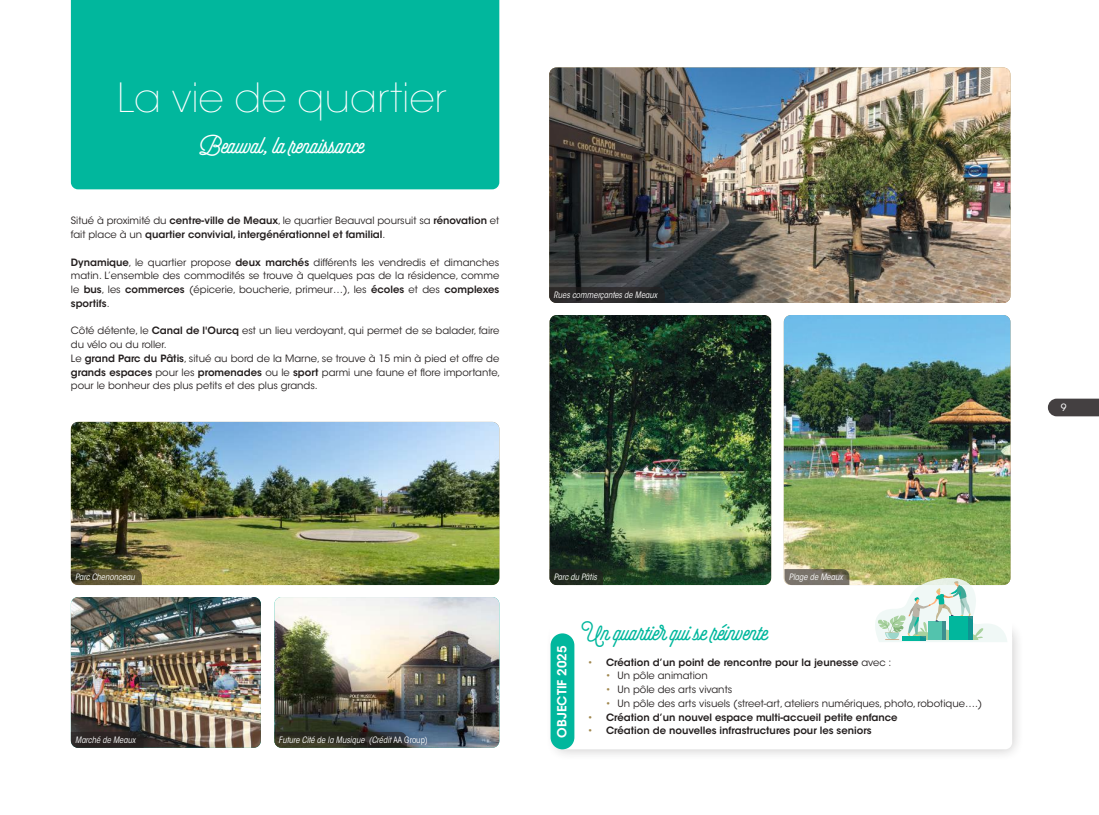
<style>
.page{position:relative;width:1099px;height:815px;background:#fff}
.page>*{position:absolute;margin:0;border:0;box-sizing:border-box;transform-origin:0 0}
.t1{font:200 40px "ITC Avant Garde Std";color:#fff}
.t2{font:900 26.25px "Selfie";color:#01b79d}
.t3{font:900 26.25px "Selfie";color:#fff}
.t4{font:600 12.5px "ITC Avant Garde Std";color:#fff}
.t5{font:10px/13.8px "ITC Avant Garde Std";color:#241f1f;text-align:justify}
.t6{font:600 10px/13.8px "ITC Avant Garde Std";color:#241f1f}
.t7{font:10px "ITC Avant Garde Std";color:#fff}
.t8{font:italic condensed 8.75px "ITC Avant Garde Std";color:#fff}
.s1{font-weight:400}
.s2{font-weight:600}
.s3{font-weight:400;font-stretch:condensed;color:#a1884f}
.s4{font-stretch:condensed;color:#a1884f}
.s5{font-style:normal}
</style>
<div class="page">
<svg style="left:1047px;top:399px;width:51px;height:17px"></svg>
<div style="left:71px;top:0;width:428px;height:189px;background:#01b79d"></div>
<img style="left:783px;top:315px;width:227px;height:270px">
<img style="left:71px;top:597px;width:190px;height:151px">
<img style="left:549px;top:315px;width:222px;height:270px">
<img style="left:549px;top:68px;width:461px;height:235px">
<img style="left:71px;top:422px;width:428px;height:163px">
<img style="left:274px;top:597px;width:225px;height:151px">
<div style="left:545px;top:619px;width:479px;height:142px;background:#241f1f;opacity:.25"></div>
<div style="left:557px;top:631px;width:455px;height:118px;background:#fff;border-radius:7px"></div>
<svg style="left:549px;top:569px;width:54px;height:16px"></svg>
<svg style="left:549px;top:287px;width:115px;height:16px;background:#2c2a2c"></svg>
<svg style="left:274px;top:732px;width:133px;height:16px;background:#2f3027"></svg>
<svg style="left:71px;top:732px;width:73px;height:16px"></svg>
<svg style="left:784px;top:569px;width:65px;height:16px"></svg>
<svg style="left:71px;top:569px;width:71px;height:16px"></svg>
<div style="left:550px;top:618px;width:462px;height:25px;background:#fff"></div>
<svg style="left:873px;top:578px;width:134px;height:64px"></svg>
<div style="left:550px;top:633px;width:24px;height:116px;background:#01b79d;border-radius:12px"></div>
<h1 class="t1" style="left:117px;top:74px;width:331px">La vie de quartier</h1>
<h2 class="t3" style="left:200px;top:128px;width:165px">Beauval, la renaissance</h2>
<p class="t6" style="left:71px;top:214px;width:430px"><span class="s1">Situé à proximité du</span> centre-ville de Meaux<span class="s1">, le quartier Beauval poursuit sa</span> rénovation <span class="s1">et fait place à un</span> quartier convivial, intergénérationnel et familial<span class="s1">.</span></p>
<p class="t5" style="left:71px;top:255px;width:430px"><span class="s2">Dynamique</span>, le quartier propose <span class="s2">deux marchés</span> différents les vendredis et dimanches matin. L’ensemble des commodités se trouve à quelques pas de la résidence, comme le <span class="s2">bus</span>, les <span class="s2">commerces</span> (épicerie, boucherie, primeur…), les <span class="s2">écoles</span> et des <span class="s2">complexes sportifs</span>.</p>
<p class="t5" style="left:71px;top:324px;width:431px;text-align:left">Côté détente, le <span class="s2">Canal de l'Ourcq</span> est un lieu verdoyant, qui permet de se balader, faire du vélo ou du roller.<br>Le <span class="s2">grand Parc du Pâtis</span>, situé au bord de la Marne, se trouve à 15 min à pied et offre de <span class="s2">grands espaces</span> pour les <span class="s2">promenades</span> ou le <span class="s2">sport</span> parmi une faune et flore importante, pour le bonheur des plus petits et des plus grands.</p>
<p class="t8" style="left:553px;top:290px;width:105px">Rues commerçantes de Meaux</p>
<p class="t8" style="left:75px;top:572px;width:61px">Parc Chenonceau</p>
<p class="t8" style="left:788px;top:572px;width:55px">Plage de Meaux</p>
<h2 class="t2" style="left:582px;top:616px;width:187px">Un quartier qui se réinvente</h2>
<p class="t6" style="left:588px;top:655px;width:304px"><span class="s3">•</span> Création d’un point de rencontre pour la jeunesse <span class="s1">avec :</span></p>
<p class="t5" style="left:606px;top:669px;width:103px"><span class="s4">•</span> Un pôle animation</p>
<p class="t5" style="left:606px;top:683px;width:128px"><span class="s4">•</span> Un pôle des arts vivants</p>
<p class="t5" style="left:606px;top:696px;width:378px"><span class="s4">•</span> Un pôle des arts visuels (street-art, ateliers numériques, photo, robotique….)</p>
<p class="t6" style="left:588px;top:710px;width:311px"><span class="s3">•</span> Création d’un nouvel espace multi-accueil petite enfance</p>
<p class="t8" style="left:554px;top:572px;width:45px">Parc du Pâtis</p>
<p class="t4" style="left:554px;top:738px;width:93px;rotate:-90deg">OBJECTIF 2025</p>
<p class="t6" style="left:588px;top:724px;width:285px"><span class="s3">•</span> Création de nouvelles infrastructures pour les seniors</p>
<p class="t8" style="left:75px;top:735px;width:62px">Marché de Meaux</p>
<p class="t8" style="left:279px;top:735px;width:151px">Future Cité de la Musique (Crédit <span class="s5">AA Group)</span></p>
<p class="t7" style="left:1060px;top:401px;width:7px">9</p>
</div>
